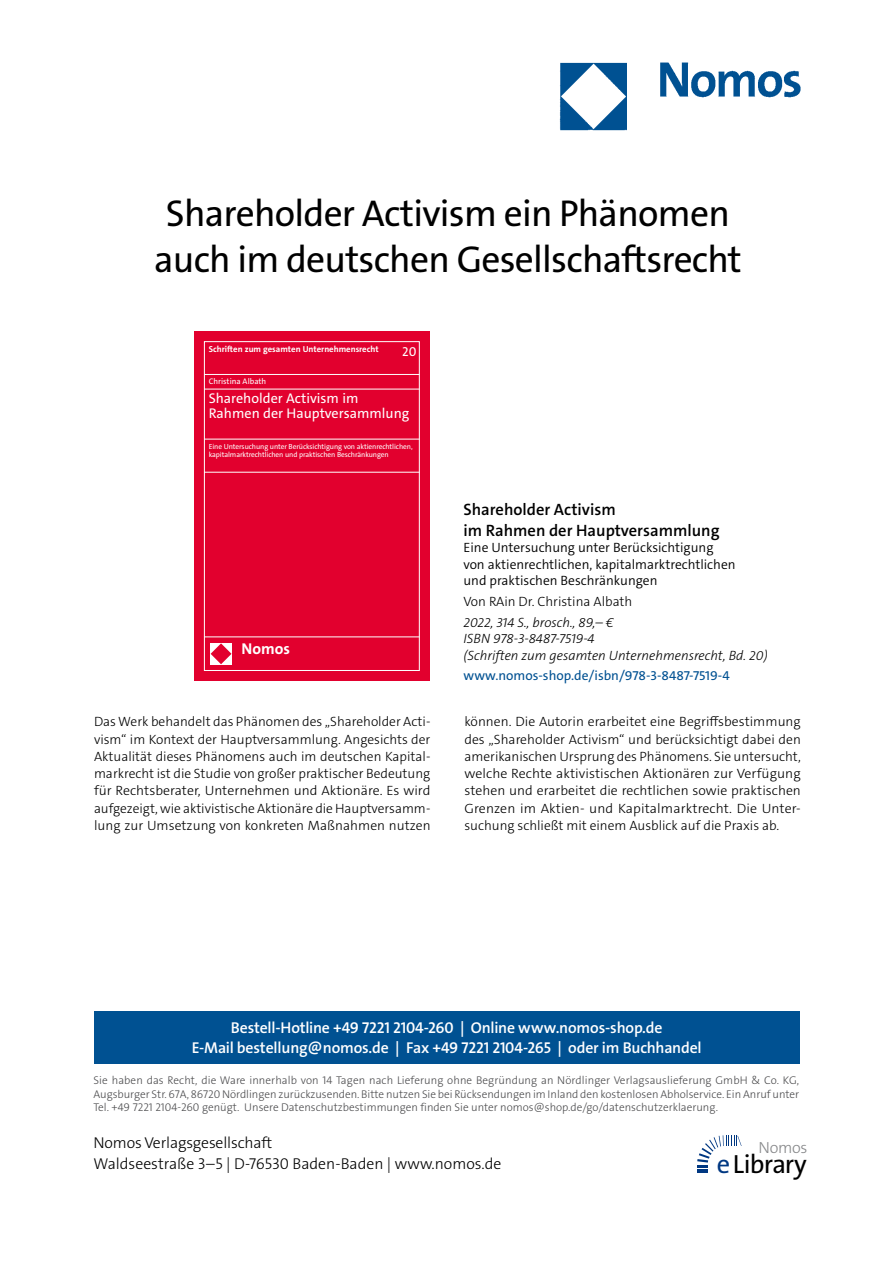
<style>
.page{position:relative;width:893px;height:1263px;background:#fff}
.page>*{position:absolute;margin:0;border:0;box-sizing:border-box;transform-origin:0 0}
.t1{font:37.5px/46.5px "The Sans Os F";letter-spacing:-.02em;color:#000;text-align:center}
.t2{font:26.4px "The Sans Os F";letter-spacing:-.03em;color:#000}
.t3{font:600 16.5px/21px "The Sans C5";color:#000}
.t4{font:300 16.2px "The Sans Os F";letter-spacing:-.02em;color:#87888a}
.t5{font:600 15.75px/21px "The Sans Os F";letter-spacing:-.01em;color:#fff;text-align:center}
.t6{font:300 15.75px/21px "The Sans Os F";color:#000}
.t7{font:700 15.75px "The Sans C5";color:#fff}
.t8{font:14.1px/15.1px "The Sans C5";color:#fff}
.t9{font:300 13.5px/17.2px "The Sans C5";color:#000;text-align:justify}
.t10{font:300 13.5px/16.5px "The Sans C5";color:#000}
.t11{font:italic 300 13.5px/16.5px "The Sans C5";color:#000}
.t12{font:13.5px "The Sans C5";color:#005192}
.t13{font:13.05px "The Sans C5";color:#fff}
.t14{font:300 11.25px/13.5px "The Sans Os F";color:#4b4b4d;text-align:justify}
.t15{font:700 8.7px "The Sans C5";color:#fff}
.t16{font:8.1px "The Sans C5";color:#fff}
.t17{font:7.35px/8.4px "The Sans C5";letter-spacing:-.01em;color:#fff}
.s1{color:#003882}
</style>
<div class="page">
<img style="left:559px;top:62px;width:242px;height:69px">
<div style="left:94px;top:1011px;width:705px;height:52px;background:#005192"></div>
<svg style="left:697px;top:1135px;width:45px;height:38px"></svg>
<div style="left:194px;top:331px;width:236px;height:349px;background:#e2002e"></div>
<div style="left:204px;top:341px;width:216px;height:330px;border:1px solid #fff"></div>
<hr style="left:204px;top:374px;width:216px;height:1px;background:#fff">
<hr style="left:204px;top:389px;width:216px;height:1px;background:#fff">
<hr style="left:204px;top:439px;width:216px;height:1px;background:#fff">
<hr style="left:204px;top:472px;width:216px;height:1px;background:#fff">
<hr style="left:204px;top:637px;width:216px;height:1px;background:#fff">
<div style="left:210px;top:643px;width:22px;height:22px;background:#fff"></div>
<svg style="left:211px;top:643px;width:20px;height:21px"></svg>
<h1 class="t1" style="left:154px;top:194px;width:589px">Shareholder Activism ein Phänomen auch im deutschen Gesellschaftsrecht</h1>
<p class="t15" style="left:209px;top:344px;width:171px">Schriften zum gesamten Unternehmensrecht</p>
<p class="t13" style="left:402px;top:343px;width:16px">20</p>
<p class="t16" style="left:209px;top:376px;width:59px">Christina Albath</p>
<p class="t8" style="left:209px;top:391px;width:202px">Shareholder Activism im<br>Rahmen der Hauptversammlung</p>
<p class="t17" style="left:209px;top:442px;width:205px">Eine Untersuchung unter Berücksichtigung von aktienrechtlichen, kapitalmarktrechtlichen und praktischen Beschränkungen</p>
<p class="t7" style="left:242px;top:638px;width:50px">Nomos</p>
<p class="t3" style="left:463px;top:499px;width:258px">Shareholder Activism<br>im Rahmen der Hauptversammlung</p>
<p class="t10" style="left:463px;top:539px;width:274px">Eine Untersuchung unter Berücksichtigung von aktienrechtlichen, kapitalmarktrechtlichen und praktischen Beschränkungen</p>
<p class="t9" style="left:463px;top:593px;width:170px">Von RAin Dr. Christina Albath</p>
<p class="t11" style="left:463px;top:614px;width:306px">2022, 314 S., brosch., 89,– €<br>ISBN 978-3-8487-7519-4<br>(Schriften zum gesamten Unternehmensrecht, Bd. 20)</p>
<p class="t12" style="left:463px;top:667px;width:268px">www.nomos-shop.de/isbn/978-3-8487-7519-4</p>
<p class="t9" style="left:94px;top:713px;width:338px">Das Werk behandelt das Phänomen des „Shareholder Acti&shy;vism“ im Kontext der Hauptversammlung. Angesichts der Aktualität dieses Phänomens auch im deutschen Kapital&shy;markrecht ist die Studie von großer praktischer Bedeutung für Rechtsberater, Unternehmen und Aktionäre. Es wird aufgezeigt, wie aktivistische Aktionäre die Hauptversamm&shy;lung zur Umsetzung von konkreten Maßnahmen nutzen</p>
<p class="t9" style="left:464px;top:713px;width:338px">können. Die Autorin erarbeitet eine Begriffsbestimmung des „Shareholder Activism“ und berücksichtigt dabei den amerikanischen Ursprung des Phänomens. Sie untersucht, welche Rechte aktivistischen Aktionären zur Verfügung stehen und erarbeitet die rechtlichen sowie praktischen Grenzen im Aktien- und Kapitalmarktrecht. Die Unter&shy;suchung schließt mit einem Ausblick auf die Praxis ab.</p>
<p class="t5" style="left:192px;top:1017px;width:511px">Bestell-Hotline +49 7221 2104-260 | Online www.nomos-shop.de<br>E-Mail bestellung@nomos.de | Fax +49 7221 2104-265 | oder im Buchhandel</p>
<p class="t14" style="left:94px;top:1074px;width:707px">Sie haben das Recht, die Ware innerhalb von 14 Tagen nach Lieferung ohne Begründung an Nördlinger Verlagsauslieferung GmbH &amp; Co. KG, Augsburger Str. 67A, 86720 Nördlingen zurückzusenden. Bitte nutzen Sie bei Rücksendungen im Inland den kostenlosen Abholservice. Ein Anruf unter Tel. +49 7221 2104-260 genügt. Unsere Datenschutzbestimmungen finden Sie unter nomos@shop.de/go/datenschutzerklaerung.</p>
<p class="t6" style="left:94px;top:1133px;width:409px">Nomos Verlagsgesellschaft<br>Waldseestraße 3–5 | D-76530 Baden-Baden | www.nomos.de</p>
<p class="t4" style="left:758px;top:1137px;width:51px">Nomos</p>
<h2 class="t2" style="left:717px;top:1153px;width:91px"><span class="s1">e</span>Library</h2>
</div>
